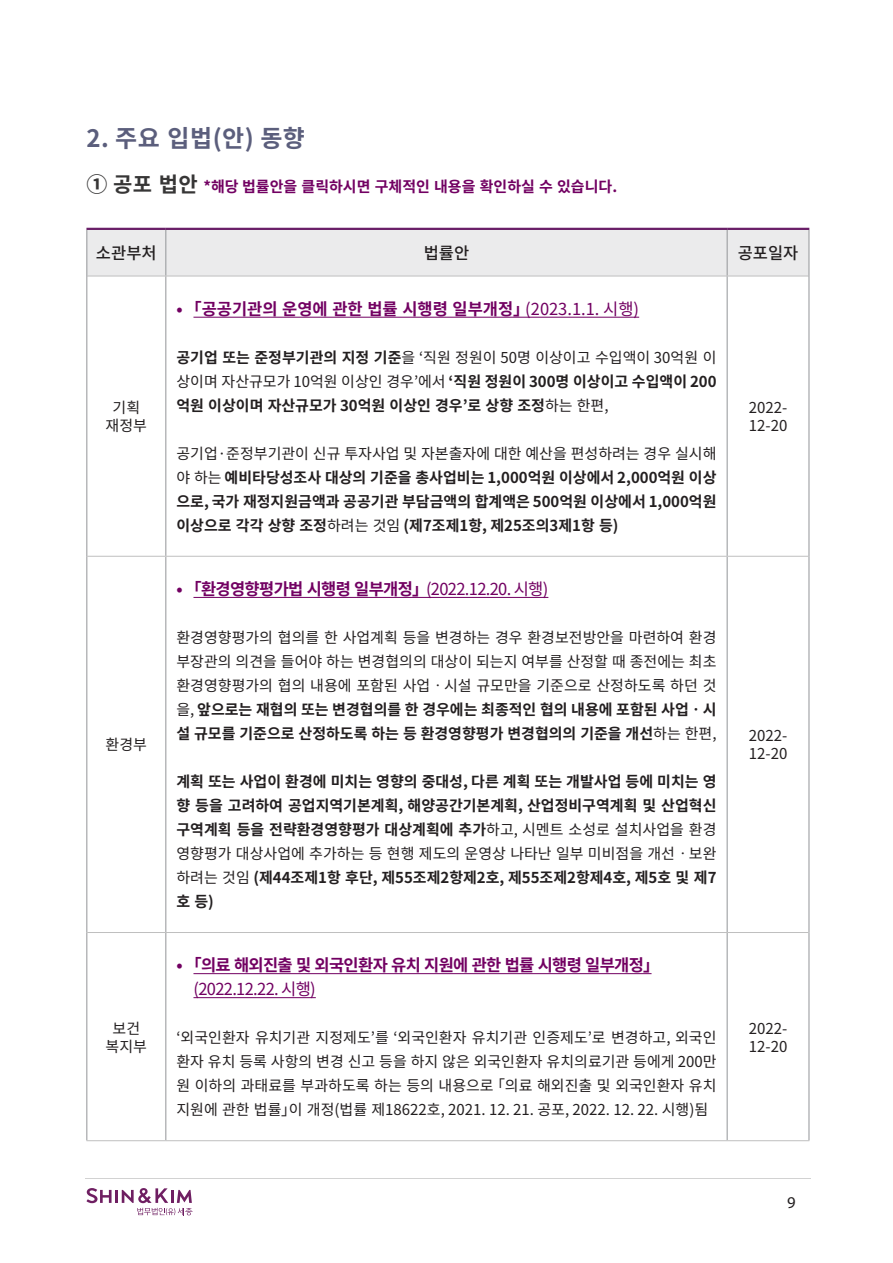
<style>
.page{position:relative;width:893px;height:1263px;background:#fff}
.page>*{position:absolute;margin:0;border:0;box-sizing:border-box;transform-origin:0 0}
.t1{font:700 24px "Noto Sans CJ Kkr";color:#5b5e7c}
.t2{font:700 16.5px/24px "Noto Sans CJ Kkr";letter-spacing:-.04em;color:#720062}
.t3{font:700 16.5px "Noto Sans CJ Kkr";color:#720062}
.t4{font:500 16.5px "Noto Sans CJ Kkr";color:#231f20}
.t5{font:16.5px "Myriad Pro";color:#231f20}
.t6{font:700 15px/24px "Noto Sans CJ Kkr";color:#231f20;text-align:justify}
.t7{font:15px/24px "Noto Sans CJ Kkr";color:#231f20;text-align:justify}
.t8{font:700 15px "Noto Sans CJ Kkr";color:#720062}
.s1{font-size:21px;color:#373636}
.s2{font-weight:400}
.s3{font-weight:700}
</style>
<div class="page">
<svg style="left:86px;top:1188px;width:107px;height:27px"></svg>
<hr style="left:85px;top:1178px;width:726px;height:1px;background:#d2d2d2">
<div style="left:87px;top:230px;width:722px;height:46px;background:#ebebec"></div>
<hr style="left:86px;top:228px;width:80px;height:2px;background:#6a2068">
<hr style="left:166px;top:228px;width:561px;height:2px;background:#6a2068">
<hr style="left:727px;top:228px;width:82px;height:2px;background:#6a2068">
<hr style="left:86px;top:230px;width:1px;height:46px;background:#939598">
<hr style="left:165px;top:230px;width:1px;height:46px;background:#939598">
<hr style="left:727px;top:230px;width:1px;height:46px;background:#939598">
<hr style="left:809px;top:230px;width:1px;height:46px;background:#939598">
<hr style="left:87px;top:276px;width:79px;height:1px;background:#bfbfbf">
<hr style="left:166px;top:276px;width:561px;height:1px;background:#bfbfbf">
<hr style="left:727px;top:276px;width:82px;height:1px;background:#bfbfbf">
<hr style="left:86px;top:276px;width:1px;height:280px;background:#939598">
<hr style="left:165px;top:276px;width:1px;height:280px;background:#939598">
<hr style="left:727px;top:276px;width:1px;height:280px;background:#939598">
<hr style="left:809px;top:276px;width:1px;height:280px;background:#939598">
<hr style="left:86px;top:556px;width:1px;height:376px;background:#939598">
<hr style="left:165px;top:557px;width:1px;height:375px;background:#939598">
<hr style="left:727px;top:557px;width:1px;height:375px;background:#939598">
<hr style="left:809px;top:556px;width:1px;height:376px;background:#939598">
<hr style="left:86px;top:932px;width:1px;height:208px;background:#939598">
<hr style="left:165px;top:933px;width:1px;height:207px;background:#939598">
<hr style="left:727px;top:933px;width:1px;height:207px;background:#939598">
<hr style="left:809px;top:932px;width:1px;height:208px;background:#939598">
<hr style="left:87px;top:556px;width:79px;height:1px;background:#bfbfbf">
<hr style="left:166px;top:556px;width:561px;height:1px;background:#bfbfbf">
<hr style="left:727px;top:556px;width:82px;height:1px;background:#bfbfbf">
<hr style="left:87px;top:932px;width:79px;height:1px;background:#bfbfbf">
<hr style="left:166px;top:932px;width:561px;height:1px;background:#bfbfbf">
<hr style="left:727px;top:932px;width:82px;height:1px;background:#bfbfbf">
<hr style="left:86px;top:1140px;width:80px;height:1px;background:#bfbfbf">
<hr style="left:166px;top:1140px;width:561px;height:1px;background:#bfbfbf">
<hr style="left:727px;top:1140px;width:82px;height:1px;background:#bfbfbf">
<hr style="left:193px;top:317px;width:446px;height:1px;background:#720062">
<hr style="left:193px;top:597px;width:355px;height:1px;background:#720062">
<hr style="left:193px;top:973px;width:459px;height:1px;background:#720062">
<hr style="left:193px;top:997px;width:123px;height:1px;background:#720062">
<p class="t1" style="left:86px;top:124px;width:220px">2. 주요 입법(안) 동향</p>
<p class="t8" style="left:86px;top:178px;width:532px"><span class="s1">① 공포 법안</span> *해당 법률안을 클릭하시면 구체적인 내용을 확인하실 수 있습니다.</p>
<p class="t4" style="left:96px;top:244px;width:62px">소관부처</p>
<p class="t4" style="left:424px;top:244px;width:47px">법률안</p>
<p class="t4" style="left:738px;top:244px;width:62px">공포일자</p>
<p class="t7" style="left:113px;top:396px;width:29px">기획</p>
<p class="t7" style="left:106px;top:414px;width:43px">재정부</p>
<p class="t7" style="left:106px;top:733px;width:43px">환경부</p>
<p class="t7" style="left:113px;top:1016px;width:29px">보건</p>
<p class="t7" style="left:106px;top:1034px;width:43px">복지부</p>
<p class="t3" style="left:176px;top:299px;width:464px">• ｢공공기관의 운영에 관한 법률 시행령 일부개정」<span class="s2">(2023.1.1. 시행)</span></p>
<p class="t6" style="left:176px;top:346px;width:542px">공기업 또는 준정부기관의 지정 기준<span class="s2">을 ‘직원 정원이 50명 이상이고 수입액이 30억원 이 상이며 자산규모가 10억원 이상인 경우’에서</span> ‘직원 정원이 300명 이상이고 수입액이 200 억원 이상이며 자산규모가 30억원 이상인 경우’로 상향 조정<span class="s2">하는 한편,</span></p>
<p class="t6" style="left:176px;top:442px;width:542px"><span class="s2">공기업·준정부기관이 신규 투자사업 및 자본출자에 대한 예산을 편성하려는 경우 실시해 야 하는</span> 예비타당성조사 대상의 기준을 총사업비는 1,000억원 이상에서 2,000억원 이상 으로, 국가 재정지원금액과 공공기관 부담금액의 합계액은 500억원 이상에서 1,000억원 이상으로 각각 상향 조정<span class="s2">하려는 것임</span> (제7조제1항, 제25조의3제1항 등)</p>
<p class="t2" style="left:176px;top:577px;width:373px">• ｢환경영향평가법 시행령 일부개정」<span class="s2">(2022.12.20. 시행)</span></p>
<p class="t7" style="left:176px;top:626px;width:542px">환경영향평가의 협의를 한 사업계획 등을 변경하는 경우 환경보전방안을 마련하여 환경 부장관의 의견을 들어야 하는 변경협의의 대상이 되는지 여부를 산정할 때 종전에는 최초 환경영향평가의 협의 내용에 포함된 사업ㆍ시설 규모만을 기준으로 산정하도록 하던 것 을, <span class="s3">앞으로는 재협의 또는 변경협의를 한 경우에는 최종적인 협의 내용에 포함된 사업ㆍ시 설 규모를 기준으로 산정하도록 하는 등 환경영향평가 변경협의의 기준을 개선</span>하는 한편,</p>
<p class="t6" style="left:176px;top:770px;width:542px">계획 또는 사업이 환경에 미치는 영향의 중대성, 다른 계획 또는 개발사업 등에 미치는 영 향 등을 고려하여 공업지역기본계획, 해양공간기본계획, 산업정비구역계획 및 산업혁신 구역계획 등을 전략환경영향평가 대상계획에 추가<span class="s2">하고, 시멘트 소성로 설치사업을 환경 영향평가 대상사업에 추가하는 등 현행 제도의 운영상 나타난 일부 미비점을 개선ㆍ보완 하려는 것임</span> (제44조제1항 후단, 제55조제2항제2호, 제55조제2항제4호, 제5호 및 제7 호 등)</p>
<p class="t2" style="left:193px;top:953px;width:468px;text-indent:-17px">• ｢의료 해외진출 및 외국인환자 유치 지원에 관한 법률 시행령 일부개정」<span class="s2">(2022.12.22. 시행)</span></p>
<p class="t7" style="left:176px;top:1026px;width:542px">‘외국인환자 유치기관 지정제도’를 ‘외국인환자 유치기관 인증제도’로 변경하고, 외국인 환자 유치 등록 사항의 변경 신고 등을 하지 않은 외국인환자 유치의료기관 등에게 200만 원 이하의 과태료를 부과하도록 하는 등의 내용으로 「의료 해외진출 및 외국인환자 유치 지원에 관한 법률」이 개정(법률 제18622호, 2021. 12. 21. 공포, 2022. 12. 22. 시행)됨</p>
<p class="t7" style="left:749px;top:396px;width:40px">2022-</p>
<p class="t7" style="left:749px;top:414px;width:40px">12-20</p>
<p class="t7" style="left:749px;top:724px;width:40px">2022-</p>
<p class="t7" style="left:749px;top:742px;width:40px">12-20</p>
<p class="t7" style="left:749px;top:1016px;width:40px">2022-</p>
<p class="t7" style="left:749px;top:1034px;width:40px">12-20</p>
<p class="t5" style="left:787px;top:1192px;width:10px">9</p>
</div>
